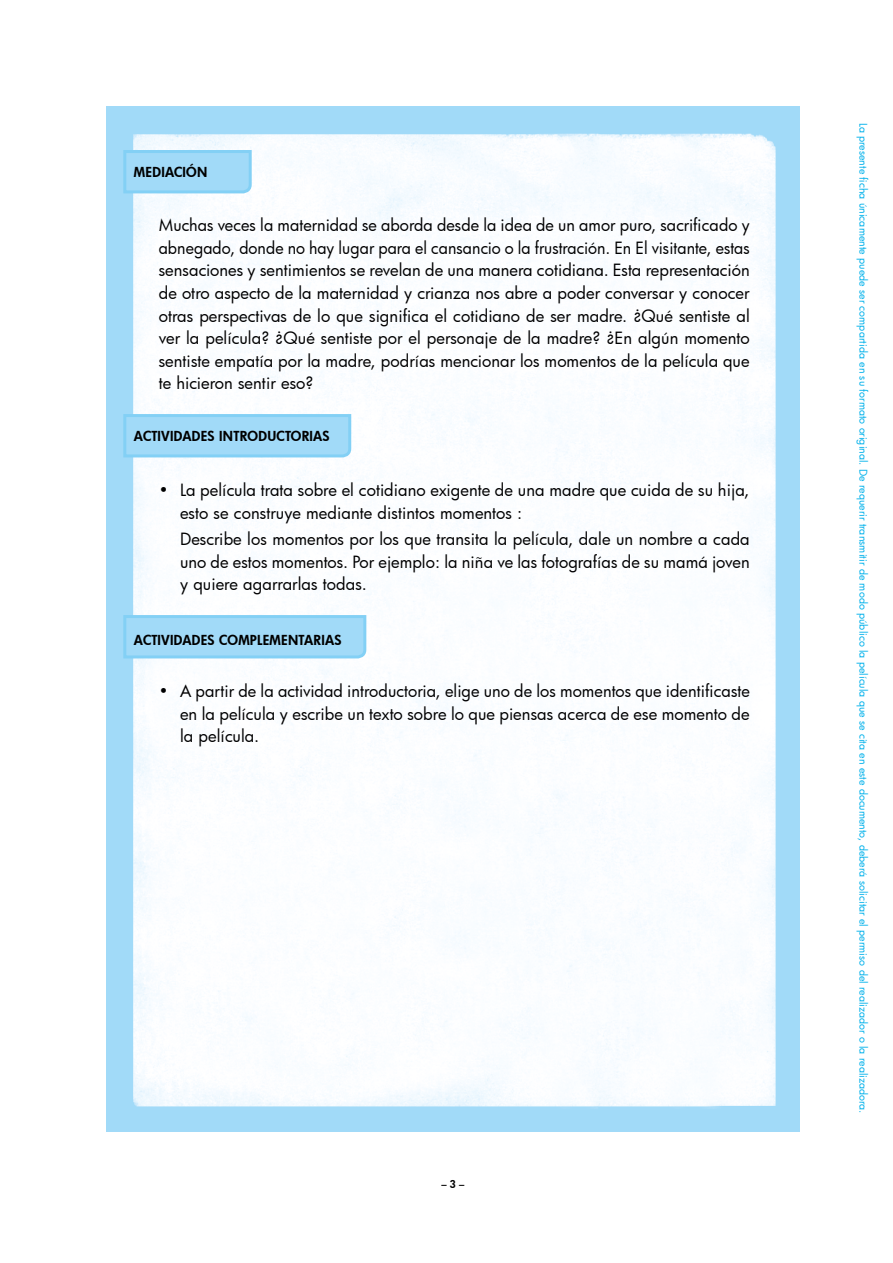
<style>
.page{position:relative;width:893px;height:1263px;background:#fff}
.page>*{position:absolute;margin:0;border:0;box-sizing:border-box;transform-origin:0 0}
.t1{font:16.5px/22.5px "Futura";color:#000;text-align:justify}
.t2{font:800 13.5px "Futura";letter-spacing:.02em;color:#000}
.t3{font:10.5px "Futura";letter-spacing:.005em;color:#00b1eb}
.t4{font:800 10.5px "Futura";color:#000}
</style>
<div class="page">
<img style="left:106px;top:106px;width:693px;height:1026px">
<svg style="left:122px;top:149px;width:131px;height:46px;background:#a1daf7"></svg>
<svg style="left:122px;top:413px;width:231px;height:46px;background:#a2daf7"></svg>
<svg style="left:122px;top:613px;width:246px;height:47px;background:#a3dbf8"></svg>
<p class="t2" style="left:134px;top:163px;width:75px">MEDIACIÓN</p>
<p class="t1" style="left:159px;top:214px;width:592px">Muchas veces la maternidad se aborda desde la idea de un amor puro, sacrificado y abnegado, donde no hay lugar para el cansancio o la frustración. En El visitante, estas sensaciones y sentimientos se revelan de una manera cotidiana. Esta representación de otro aspecto de la maternidad y crianza nos abre a poder conversar y conocer otras perspectivas de lo que significa el cotidiano de ser madre. ¿Qué sentiste al ver la película? ¿Qué sentiste por el personaje de la madre? ¿En algún momento sentiste empatía por la madre, podrías mencionar los momentos de la película que te hicieron sentir eso?</p>
<p class="t2" style="left:134px;top:427px;width:197px">ACTIVIDADES INTRODUCTORIAS</p>
<p class="t1" style="left:180px;top:478px;width:571px;text-indent:-21px">• La película trata sobre el cotidiano exigente de una madre que cuida de su hija, esto se construye mediante distintos momentos :</p>
<p class="t1" style="left:180px;top:528px;width:571px">Describe los momentos por los que transita la película, dale un nombre a cada uno de estos momentos. Por ejemplo: la niña ve las fotografías de su mamá joven y quiere agarrarlas todas.</p>
<p class="t2" style="left:134px;top:630px;width:209px">ACTIVIDADES COMPLEMENTARIAS</p>
<p class="t1" style="left:180px;top:680px;width:571px;text-indent:-21px">• A partir de la actividad introductoria, elige uno de los momentos que identificaste en la película y escribe un texto sobre lo que piensas acerca de ese momento de la película.</p>
<p class="t4" style="left:441px;top:1177px;width:25px">– 3 –</p>
<p class="t3" style="left:870px;top:123px;width:992px;rotate:90deg">La presente ficha únicamente puede ser compartida en su formato original. De requerir transmitir de modo público la película que se cita en este documento, deberá solicitar el permiso del realizador o la realizadora.</p>
</div>
